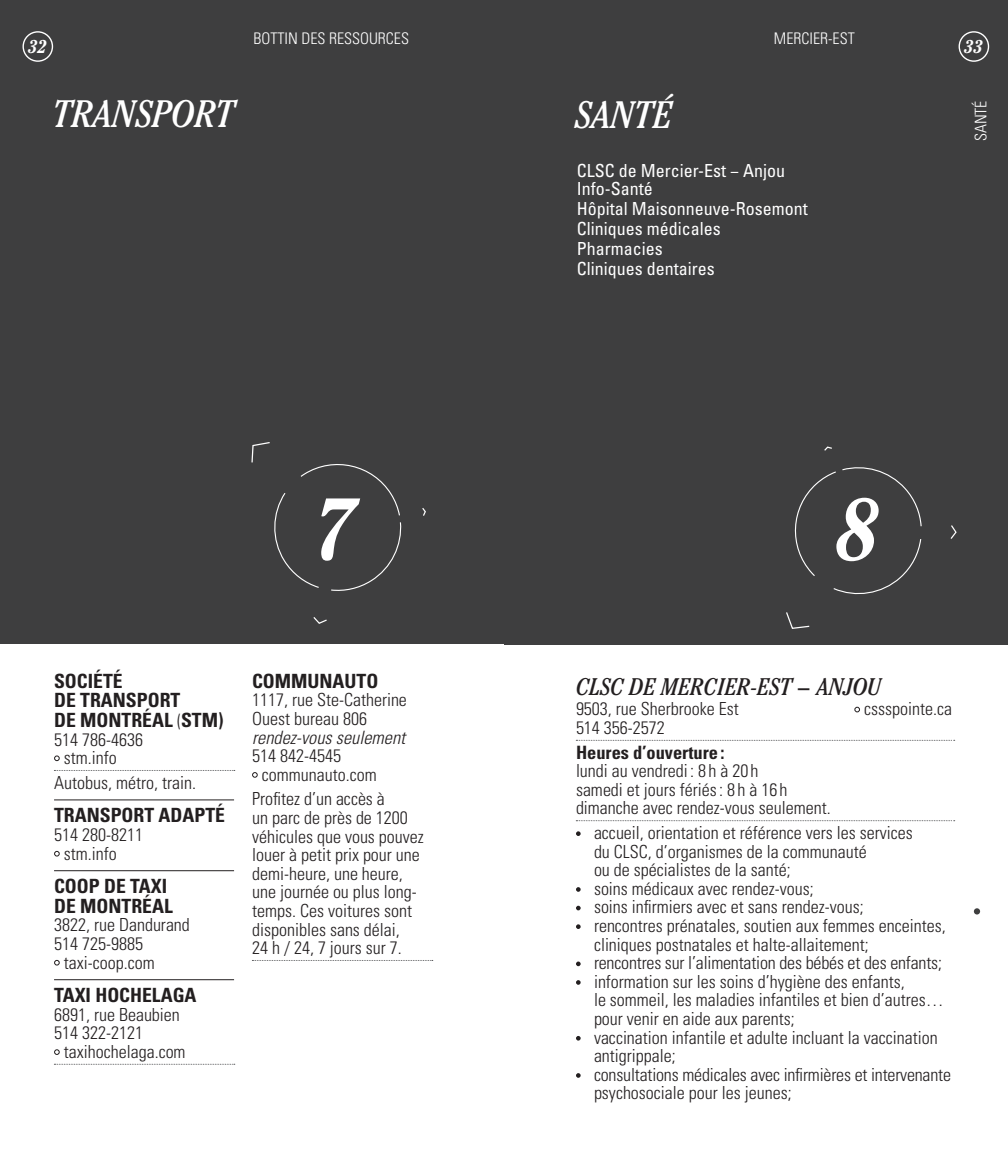
<style>
.page{position:relative;width:1008px;height:1152px;background:#fff}
.page>*{position:absolute;margin:0;border:0;box-sizing:border-box;transform-origin:0 0}
.t1{font:italic 700 condensed 87.2px "Cheltenham";color:#fff}
.t2{font:italic condensed 38.2px "Cheltenham";color:#fff}
.t3{font:italic condensed 24px "Cheltenham";color:#231f20}
.t4{font:700 condensed 19.6px/19.6px "Univers";color:#231f20}
.t5{font:italic 300 condensed 18.4px "Univers";color:#231f20}
.t6{font:700 condensed 18.4px "Univers";color:#231f20}
.t7{font:italic 700 condensed 18.4px "Cheltenham";color:#fff}
.t8{font:300 condensed 18px/18.6px "Univers";color:#231f20}
.t9{font:condensed 18px/20px "Univers";color:#fff}
.t10{font:300 condensed 16px "Univers";color:#fff}
.s1{font-weight:300;font-size:18px}
</style>
<div class="page">
<div style="left:504px;top:0;width:504px;height:644px;background:#3e3e3f"></div>
<svg style="left:950px;top:525px;width:7px;height:14px"></svg>
<svg style="left:786px;top:612px;width:24px;height:17px"></svg>
<svg style="left:824px;top:446px;width:8px;height:5px"></svg>
<svg style="left:794px;top:467px;width:128px;height:128px"></svg>
<svg style="left:576px;top:740px;width:379px;height:1px"></svg>
<svg style="left:576px;top:820px;width:379px;height:1px"></svg>
<svg style="left:854px;top:707px;width:6px;height:5px"></svg>
<svg style="left:576px;top:831px;width:5px;height:5px"></svg>
<svg style="left:576px;top:887px;width:5px;height:5px"></svg>
<svg style="left:576px;top:906px;width:5px;height:4px"></svg>
<svg style="left:576px;top:924px;width:5px;height:5px"></svg>
<svg style="left:576px;top:962px;width:5px;height:4px"></svg>
<svg style="left:576px;top:980px;width:5px;height:5px"></svg>
<svg style="left:576px;top:1036px;width:5px;height:5px"></svg>
<svg style="left:576px;top:1073px;width:5px;height:5px"></svg>
<div style="left:0;top:0;width:504px;height:644px;background:#3e3e3f"></div>
<svg style="left:313px;top:617px;width:14px;height:7px"></svg>
<svg style="left:422px;top:508px;width:4px;height:8px"></svg>
<svg style="left:251px;top:442px;width:151px;height:149px"></svg>
<svg style="left:54px;top:770px;width:181px;height:1px"></svg>
<hr style="left:54px;top:799px;width:180px;height:1px;background:#231f20">
<hr style="left:54px;top:870px;width:180px;height:1px;background:#231f20">
<hr style="left:54px;top:979px;width:180px;height:1px;background:#231f20">
<svg style="left:54px;top:1064px;width:181px;height:1px"></svg>
<svg style="left:54px;top:755px;width:6px;height:6px"></svg>
<svg style="left:54px;top:851px;width:6px;height:6px"></svg>
<svg style="left:54px;top:960px;width:6px;height:6px"></svg>
<svg style="left:54px;top:1049px;width:6px;height:6px"></svg>
<svg style="left:252px;top:960px;width:181px;height:1px"></svg>
<svg style="left:252px;top:772px;width:6px;height:6px"></svg>
<div style="left:23px;top:31px;width:30px;height:31px;border:1px solid #fff;border-radius:50%"></div>
<div style="left:959px;top:31px;width:30px;height:31px;border:1px solid #fff;border-radius:50%"></div>
<div style="left:974px;top:908px;width:6px;height:7px;background:#3e3e3f;border-radius:50%"></div>
<p class="t10" style="left:253px;top:29px;width:141px">Botti n des ressources</p>
<p class="t10" style="left:774px;top:29px;width:82px">Mercier-est</p>
<p class="t7" style="left:28px;top:36px;width:20px">32</p>
<p class="t7" style="left:965px;top:36px;width:20px">33</p>
<h2 class="t2" style="left:53px;top:92px;width:183px">TRANSPORT</h2>
<h1 class="t1" style="left:313px;top:478px;width:45px">7</h1>
<p class="t4" style="left:54px;top:671px;width:171px">SOCIÉTÉ<br>DE TRANSPORT<br>DE MONTRÉAL <span class="s1">(</span>STM)</p>
<p class="t8" style="left:64px;top:730px;width:81px;text-indent:-10px">514 786-4636 stm.info</p>
<p class="t8" style="left:54px;top:773px;width:143px">Autobus, métro, train.</p>
<p class="t4" style="left:54px;top:806px;width:172px">TRANSPORT ADAPTÉ</p>
<p class="t8" style="left:64px;top:825px;width:81px;text-indent:-10px">514 280-8211 stm.info</p>
<p class="t4" style="left:54px;top:876px;width:117px">COOP DE TAXI<br>DE MONTRÉAL</p>
<p class="t8" style="left:54px;top:916px;width:137px">3822, rue Dandurand</p>
<p class="t8" style="left:54px;top:934px;width:90px">514 725-9885</p>
<p class="t8" style="left:64px;top:953px;width:92px">taxi-coop.com</p>
<p class="t4" style="left:54px;top:985px;width:144px">TAXI HOCHELAGA</p>
<p class="t8" style="left:54px;top:1005px;width:127px">6891, rue Beaubien</p>
<p class="t8" style="left:54px;top:1024px;width:90px">514 322-2121</p>
<p class="t8" style="left:64px;top:1042px;width:123px">taxihochelaga.com</p>
<p class="t4" style="left:252px;top:671px;width:128px">COMM UNAUTO</p>
<p class="t8" style="left:252px;top:691px;width:156px">1117, rue Ste-Catherine<br>Ouest bureau 806</p>
<p class="t5" style="left:252px;top:726px;width:155px">rendez-vous seulement</p>
<p class="t8" style="left:262px;top:747px;width:116px;text-indent:-10px">514 842-4545 communauto.com</p>
<p class="t8" style="left:252px;top:790px;width:173px">Profitez d’un accès à<br>un parc de près de 1200 véhicules que vous pouvez louer à petit prix pour une demi-heure, une heure, une journée ou plus long&shy;temps. Ces voitures sont disponibles sans délai,<br>24 h / 24, 7 jours sur 7.</p>
<h2 class="t2" style="left:575px;top:93px;width:99px">SANTÉ</h2>
<p class="t9" style="left:577px;top:162px;width:210px;line-height:18px">CLSC de Mercier-Est − Anjou<br>Info-Santé</p>
<p class="t9" style="left:577px;top:198px;width:232px">Hôpital Maisonneuve-Rosemont<br>Cliniques médicales<br>Pharmacies<br>Cliniques dentaires</p>
<p class="t10" style="left:971px;top:141px;width:41px;rotate:-90deg">Santé</p>
<h1 class="t1" style="left:837px;top:479px;width:45px">8</h1>
<h3 class="t3" style="left:576px;top:673px;width:116px">CLSC DE MERCIER</h3>
<h3 class="t3" style="left:751px;top:673px;width:94px">-EST − ANJOU</h3>
<p class="t8" style="left:576px;top:700px;width:164px">9503, rue Sherbrooke Est</p>
<p class="t8" style="left:864px;top:700px;width:89px">cssspointe.ca</p>
<p class="t8" style="left:576px;top:718px;width:90px">514 356-2572</p>
<p class="t6" style="left:576px;top:741px;width:150px">HEURES D’OUVERTURE :</p>
<p class="t8" style="left:576px;top:762px;width:256px">lundi au vendredi : 8 h à 20 h<br>samedi et jours fériés: 8 h à 16 h dimanche avec rendez-vous seulement.</p>
<p class="t8" style="left:594px;top:823px;width:359px">accueil, orientation et référence vers les services<br>du CLSC, d’organismes de la communauté<br>ou de spécialistes de la santé;<br>soins médicaux avec rendez-vous;<br>soins infirmiers avec et sans rendez-vous;<br>rencontres prénatales, soutien aux femmes enceintes, cliniques postnatales et halte-allaitement;<br>rencontres sur l’alimentation des bébés et des enfants; information sur les soins d’hygiène des enfants,<br>le sommeil, les maladies infantiles et bien d’autres… pour venir en aide aux parents;<br>vaccination infantile et adulte incluant la vaccination antigrippale;<br>consultations médicales avec infirmières et intervenante psychosociale pour les jeunes;</p>
</div>
